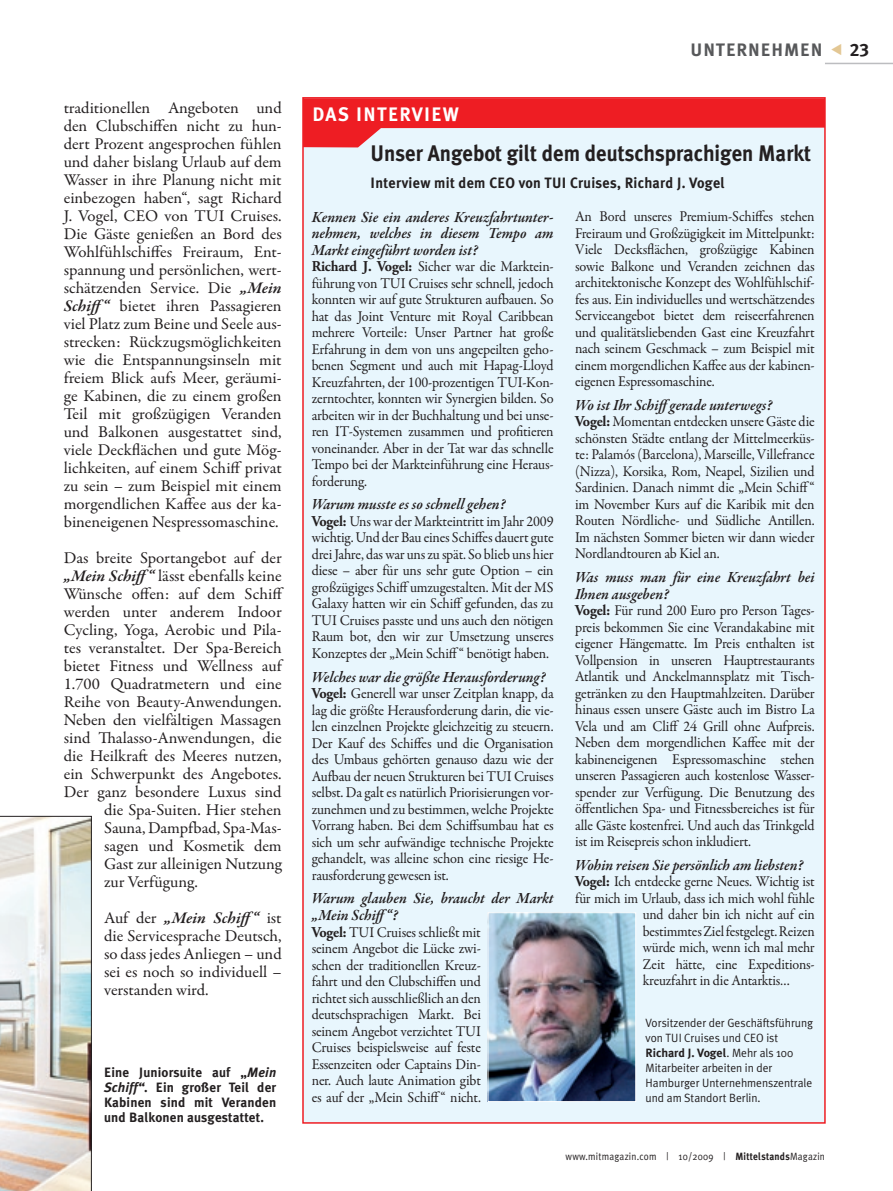
<style>
.page{position:relative;width:893px;height:1191px;background:#fff}
.page>*{position:absolute;margin:0;border:0;box-sizing:border-box;transform-origin:0 0}
.t1{font:700 22.5px "Meta Plus";color:#231f20;scale:.92 1}
.t2{font:700 19.5px "Meta Plus";letter-spacing:.07em;color:#fff}
.t3{font:700 18px "Meta Plus";letter-spacing:.05em;color:#57585a}
.t4{font:18px "Meta Plus Bold Caps";color:#231f20}
.t5{font:16.5px/18px "Garamond Premr Pro";color:#231f20;text-align:justify}
.t6{font:italic 600 15.75px/16.5px "Garamond Premr Pro";color:#231f20;scale:.95 1}
.t7{font:15px/16.5px "Garamond Premr Pro";letter-spacing:-.01em;color:#231f20;text-align:justify;scale:.95 1}
.t8{font:15px "Garamond Premr Pro";letter-spacing:-.01em;color:#231f20;scale:.94 1}
.t9{font:700 15px "Meta Plus";letter-spacing:.02em;color:#231f20;scale:.95 1}
.t10{font:700 13.5px/15px "Meta Plus";letter-spacing:.01em;color:#231f20;text-align:justify}
.t11{font:12px/15px "Meta Plus Normal";color:#231f20;scale:.96 1}
.t12{font:700 12px "Meta Plus";color:#231f20}
.t13{font:10.5px "Meta Plus Normal";letter-spacing:.025em;color:#231f20;scale:.9 1}
.s1{font-weight:600;font-style:italic}
.s2{font-style:italic}
.s3{font-family:"Adobe Garamond Pro";font-weight:700}
.s4{font-family:"Meta Plus Normal";font-weight:400}
.s5{font-family:"Meta Plus";font-weight:700}
</style>
<div class="page">
<hr style="left:825px;top:63px;width:68px;height:1px;background:#bcbdc0">
<div style="left:302px;top:97px;width:524px;height:1026px;background:#e8f6fd;border:2px solid #ee1d23"></div>
<img style="left:0;top:816px;width:91px;height:375px">
<svg style="left:303px;top:98px;width:522px;height:49px"></svg>
<img style="left:489px;top:914px;width:145px;height:186px">
<div style="left:487px;top:912px;width:149px;height:190px;border:1px solid #fff"></div>
<p class="t5" style="left:64px;top:99px;width:219px">traditionellen Angeboten und den Clubschiffen nicht zu hun&shy;dert Prozent angesprochen fühlen und daher bislang Urlaub auf dem Wasser in ihre Planung nicht mit einbezogen haben“, sagt Richard J. Vogel, CEO von TUI Cruises.<br>Die Gäste genießen an Bord des Wohlfühlschiffes Freiraum, Ent&shy;spannung und persönlichen, wert&shy;schätzenden Service. Die <span class="s1">„Mein Schiff“</span> bietet ihren Passagieren viel Platz zum Beine und Seele aus&shy;strecken: Rückzugsmöglichkeiten wie die Entspannungsinseln mit freiem Blick aufs Meer, geräumi&shy;ge Kabinen, die zu einem großen Teil mit großzügigen Veranden und Balkonen ausgestattet sind, viele Deckflächen und gute Mög&shy;lichkeiten, auf einem Schiff privat zu sein – zum Beispiel mit einem morgendlichen Kaffee aus der ka&shy;bineneigenen Nespressomaschine.</p>
<p class="t5" style="left:64px;top:549px;width:219px">Das breite Sportangebot auf der</p>
<p class="t5" style="left:64px;top:567px;width:219px"><span class="s1">„Mein Schiff“</span> lässt ebenfalls keine</p>
<p class="t5" style="left:64px;top:585px;width:221px">Wünsche offen: auf dem Schiff</p>
<p class="t5" style="left:64px;top:603px;width:219px">werden unter anderem Indoor</p>
<p class="t5" style="left:64px;top:621px;width:219px">Cycling, Yoga, Aerobic und Pila-</p>
<p class="t5" style="left:64px;top:639px;width:219px">tes veranstaltet. Der Spa-Bereich</p>
<p class="t5" style="left:64px;top:657px;width:219px">bietet Fitness und Wellness auf</p>
<p class="t5" style="left:64px;top:675px;width:219px">1.700 Quadratmetern und eine</p>
<p class="t5" style="left:64px;top:693px;width:219px">Reihe von Beauty-Anwendungen.</p>
<p class="t5" style="left:64px;top:711px;width:219px">Neben den vielfältigen Massagen</p>
<p class="t5" style="left:64px;top:729px;width:219px">sind Thalasso-Anwendungen, die</p>
<p class="t5" style="left:64px;top:747px;width:219px">die Heilkraft des Meeres nutzen,</p>
<p class="t5" style="left:64px;top:765px;width:219px">ein Schwerpunkt des Angebotes.</p>
<p class="t5" style="left:64px;top:783px;width:219px">Der ganz besondere Luxus sind</p>
<p class="t5" style="left:104px;top:801px;width:179px">die Spa-Suiten. Hier stehen</p>
<p class="t5" style="left:104px;top:819px;width:179px">Sauna, Dampfbad, Spa-Mas-</p>
<p class="t5" style="left:104px;top:837px;width:179px">sagen und Kosmetik dem</p>
<p class="t5" style="left:104px;top:855px;width:179px">Gast zur alleinigen Nutzung</p>
<p class="t5" style="left:104px;top:873px;width:95px">zur Verfügung.</p>
<p class="t5" style="left:104px;top:909px;width:179px">Auf der <span class="s1">„Mein Schiff“</span> ist die Servicesprache Deutsch, so dass jedes Anliegen – und sei es noch so individuell – verstanden wird.</p>
<p class="t10" style="left:104px;top:1065px;width:174px">Eine Juniorsuite auf „<span class="s2">Mein Schiff“</span>. Ein großer Teil der Kabinen sind mit Veranden und Balkonen ausgestattet.</p>
<h2 class="t2" style="left:312px;top:103px;width:148px">das interview</h2>
<p class="t3" style="left:691px;top:39px;width:133px">U nternehmen</p>
<p class="t4" style="left:850px;top:40px;width:21px">23</p>
<h1 class="t1" style="left:371px;top:140px;width:480px">U nser Angebot gilt dem deutschsprachigen Markt</h1>
<p class="t9" style="left:371px;top:174px;width:192px">I nterview mit dem CEO von TUI</p>
<p class="t9" style="left:570px;top:174px;width:165px">Cruises, Richard J. Vogel</p>
<p class="t6" style="left:312px;top:209px;width:256px;text-align:justify">Kennen Sie ein anderes Kreuzfahrtunter&shy;nehmen, welches in diesem Tempo am Markt eingeführt worden ist?</p>
<p class="t7" style="left:312px;top:258px;width:256px"><span class="s3">Richard J. Vogel:</span> Sicher war die Marktein&shy;führung von TUI Cruises sehr schnell, jedoch konnten wir auf gute Strukturen aufbauen. So hat das Joint Venture mit Royal Caribbean mehrere Vorteile: Unser Partner hat große Erfahrung in dem von uns angepeilten geho&shy;benen Segment und auch mit Hapag-Lloyd Kreuzfahrten, der 100-prozentigen TUI-Kon&shy;zerntochter, konnten wir Synergien bilden. So arbeiten wir in der Buchhaltung und bei unse&shy;ren IT-Systemen zusammen und profitieren voneinander. Aber in der Tat war das schnelle Tempo bei der Markteinführung eine Heraus&shy;forderung.</p>
<p class="t6" style="left:312px;top:497px;width:206px">Warum musste es so schnell gehen?</p>
<p class="t7" style="left:312px;top:513px;width:256px"><span class="s3">Vogel:</span> Uns war der Markteintritt im Jahr 2009 wichtig. Und der Bau eines Schiffes dauert gute drei Jahre, das war uns zu spät. So blieb uns hier diese – aber für uns sehr gute Option – ein großzügiges Schiff umzugestalten. Mit der MS Galaxy hatten wir ein Schiff gefunden, das zu TUI Cruises passte und uns auch den nötigen Raum bot, den wir zur Umsetzung unseres Konzeptes der „Mein Schiff“ benötigt haben.</p>
<p class="t6" style="left:312px;top:669px;width:248px">Welches war die größte Herausforderung?</p>
<p class="t7" style="left:312px;top:685px;width:256px"><span class="s3">Vogel:</span> Generell war unser Zeitplan knapp, da lag die größte Herausforderung darin, die vie&shy;len einzelnen Projekte gleichzeitig zu steuern.<br>Der Kauf des Schiffes und die Organisation des Umbaus gehörten genauso dazu wie der Aufbau der neuen Strukturen bei TUI Cruises selbst. Da galt es natürlich Priorisierungen vor&shy;zunehmen und zu bestimmen, welche Projekte Vorrang haben. Bei dem Schiffsumbau hat es sich um sehr aufwändige technische Projekte gehandelt, was alleine schon eine riesige He&shy;rausforderung gewesen ist.</p>
<p class="t6" style="left:312px;top:891px;width:256px">Warum glauben Sie, braucht der Markt „Mein Schiff“?</p>
<p class="t7" style="left:312px;top:924px;width:180px"><span class="s3">Vogel:</span> TUI Cruises schließt mit seinem Angebot die Lücke zwi&shy;schen der traditionellen Kreuz&shy;fahrt und den Clubschiffen und richtet sich ausschließlich an den deutschsprachigen Markt. Bei seinem Angebot verzichtet TUI Cruises beispielsweise auf feste Essenzeiten oder Captains Din&shy;ner. Auch laute Animation gibt es auf der „Mein Schiff“ nicht.</p>
<p class="t7" style="left:575px;top:208px;width:254px">An Bord unseres Premium-Schiffes stehen Freiraum und Großzügigkeit im Mittelpunkt:<br>Viele Decksflächen, großzügige Kabinen sowie Balkone und Veranden zeichnen das architektonische Konzept des Wohlfühlschif&shy;fes aus. Ein individuelles und wertschätzendes Serviceangebot bietet dem reiseerfahrenen und qualitätsliebenden Gast eine Kreuzfahrt nach seinem Geschmack – zum Beispiel mit einem morgendlichen Kaffee aus der kabinen&shy;eigenen Espressomaschine.</p>
<p class="t6" style="left:575px;top:397px;width:209px">Wo ist Ihr Schiffgerade unterwegs?</p>
<p class="t7" style="left:575px;top:414px;width:254px"><span class="s3">Vogel:</span> Momentan entdecken unsere Gäste die schönsten Städte entlang der Mittelmeerküs&shy;te: Palamós (Barcelona), Marseille, Villefrance (Nizza), Korsika, Rom, Neapel, Sizilien und Sardinien. Danach nimmt die „Mein Schiff“ im November Kurs auf die Karibik mit den Routen Nördliche- und Südliche Antillen.<br>Im nächsten Sommer bieten wir dann wieder Nordlandtouren ab Kiel an.</p>
<p class="t6" style="left:575px;top:570px;width:254px">Was muss man für eine Kreuzfahrt bei<br>Ihnen ausgeben?</p>
<p class="t7" style="left:575px;top:602px;width:254px"><span class="s3">Vogel:</span> Für rund 200 Euro pro Person Tages&shy;preis bekommen Sie eine Verandakabine mit eigener Hängematte. Im Preis enthalten ist Vollpension in unseren Hauptrestaurants Atlantik und Anckelmannsplatz mit Tisch&shy;getränken zu den Hauptmahlzeiten. Darüber hinaus essen unsere Gäste auch im Bistro La Vela und am Cliff 24 Grill ohne Aufpreis.<br>Neben dem morgendlichen Kaffee mit der kabineneigenen Espressomaschine stehen unseren Passagieren auch kostenlose Wasser&shy;spender zur Verfügung. Die Benutzung des öffentlichen Spa- und Fitnessbereiches ist für alle Gäste kostenfrei. Und auch das Trinkgeld ist im Reisepreis schon inkludiert.</p>
<p class="t6" style="left:575px;top:857px;width:242px">Wohin reisen Sie persönlich am liebsten?</p>
<p class="t8" style="left:575px;top:872px;width:256px"><span class="s3">Vogel:</span> Ich entdecke gerne Neues. Wichtig ist</p>
<p class="t8" style="left:575px;top:889px;width:256px">für mich im Urlaub, dass ich mich wohl fühle</p>
<p class="t8" style="left:643px;top:905px;width:184px">und daher bin ich nicht auf ein</p>
<p class="t8" style="left:643px;top:922px;width:184px">bestimmtes Ziel festgelegt. Reizen</p>
<p class="t8" style="left:643px;top:938px;width:184px">würde mich, wenn ich mal mehr</p>
<p class="t8" style="left:643px;top:955px;width:184px">Zeit hätte, eine Expeditions-</p>
<p class="t8" style="left:643px;top:971px;width:158px">kreuzfahrt in die Antarktis…</p>
<p class="t11" style="left:645px;top:1015px;width:176px">Vorsitzender der Geschäftsführung von TUI Cruises und CEO ist</p>
<p class="t12" style="left:645px;top:1046px;width:149px">Richard J. Vogel<span class="s4">. Mehr als 100</span></p>
<p class="t11" style="left:645px;top:1060px;width:175px">Mitarbeiter arbeiten in der<br>Hamburger Unternehmenszentrale und am Standort Berlin.</p>
<p class="t13" style="left:566px;top:1149px;width:290px">www.mitmagazin.com | 10/2009 | <span class="s5">Mittelstands</span>Magazin</p>
</div>
